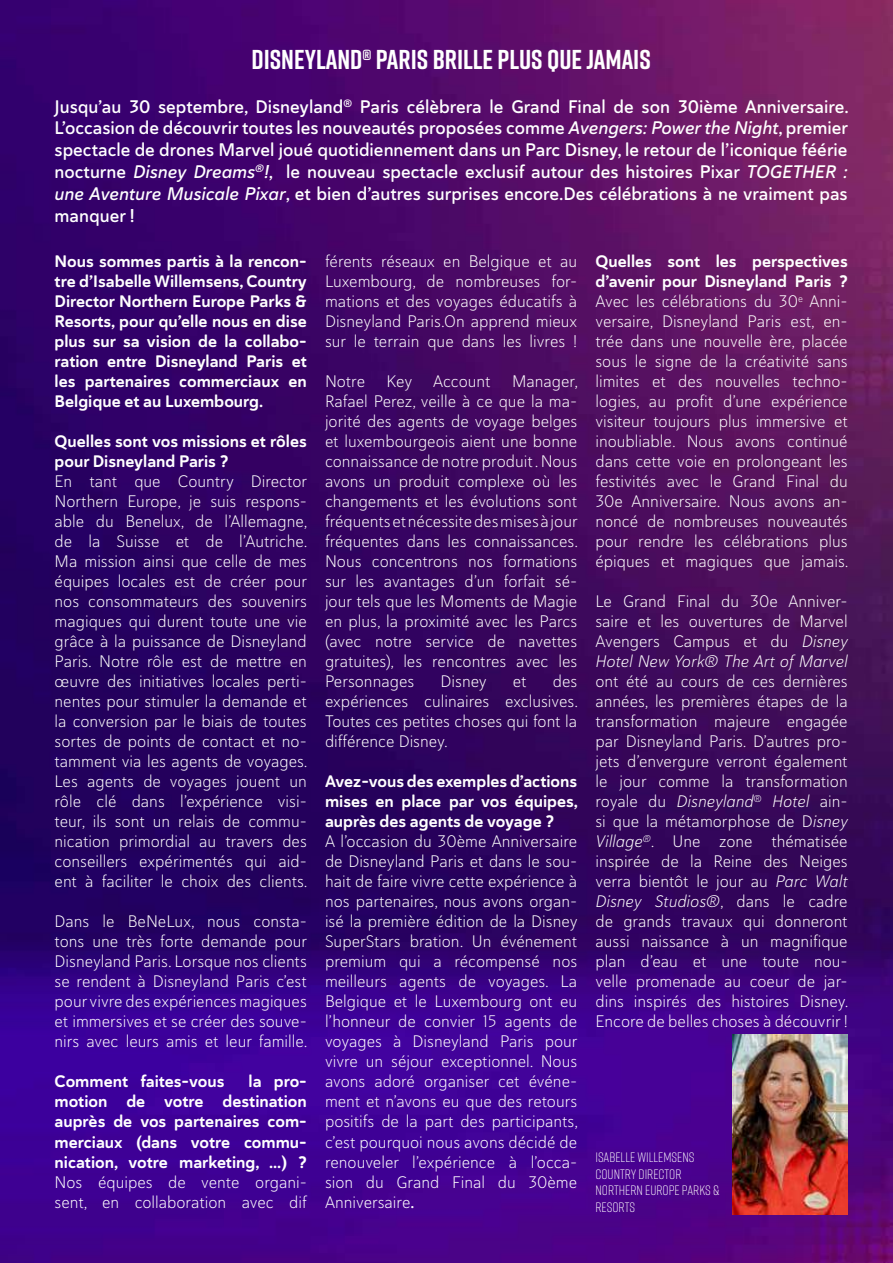
<style>
.page{position:relative;width:893px;height:1263px;background:#fff}
.page>*{position:absolute;margin:0;border:0;box-sizing:border-box;transform-origin:0 0}
.t1{font:700 27.3px "Rift";color:#fff}
.t2{font:18.15px/21.8px "Haboro Soft Nor Dem";color:#fff;text-align:justify}
.t3{font:16.65px/20px "Haboro Soft Nor Lig";color:#fff;text-align:justify}
.t4{font:16.65px/20px "Haboro Soft Nor Bol";color:#fff;text-align:justify}
.t5{font:16.65px "Haboro Soft Nor Lig It";color:#fff}
.t6{font:300 13.65px/16.4px "Rift";color:#fff}
.s1{font-family:"Haboro Soft Nor Dem It"}
.s2{font-family:"Haboro Soft Nor Lig It"}
.s3{font-family:"Haboro Soft Nor Lig"}
.s4{font-family:"Haboro Soft Nor Dem"}
</style>
<div class="page">
<img style="left:0;top:0;width:893px;height:1263px">
<img style="left:733px;top:1035px;width:114px;height:179px">
<h1 class="t1" style="left:251px;top:40px;width:401px">DISNEYLAND® PARIS BRILLE PLUS QUE JAMAIS</h1>
<p class="t2" style="left:55px;top:95px;width:796px">Jusqu’au 30 septembre, Disneyland<sup>®</sup> Paris célèbrera le Grand Final de son 30ième Anniversaire.<br>L’occasion de découvrir toutes les nouveautés proposées comme <span class="s1">Avengers: Power the Night</span>, premier spectacle de drones Marvel joué quotidiennement dans un Parc Disney, le retour de l’iconique féérie nocturne <span class="s1">Disney Dreams</span><sup>®</sup><span class="s1">!</span>, le nouveau spectacle exclusif autour des histoires Pixar <span class="s1">TOGETHER : une Aventure Musicale Pixar</span>, et bien d’autres surprises encore.Des célébrations à ne vraiment pas manquer !</p>
<p class="t3" style="left:325px;top:251px;width:254px">férents réseaux en Belgique et au Luxembourg, de nombreuses for&shy;mations et des voyages éducatifs à Disneyland Paris.On apprend mieux sur le terrain que dans les livres !</p>
<p class="t3" style="left:325px;top:371px;width:42px">Notre</p>
<p class="t3" style="left:387px;top:371px;width:105px">Key Account</p>
<p class="t4" style="left:55px;top:251px;width:254px">Nous sommes partis à la rencon&shy;tre d’Isabelle Willemsens, Country Director Northern Europe Parks &amp; Resorts, pour qu’elle nous en dise plus sur sa vision de la collabo&shy;ration entre Disneyland Paris et les partenaires commerciaux en Belgique et au Luxembourg.</p>
<p class="t4" style="left:55px;top:431px;width:254px">Quelles sont vos missions et rôles pour Disneyland Paris ?</p>
<p class="t3" style="left:55px;top:471px;width:255px">En tant que Country Director Northern Europe, je suis respons&shy;able du Benelux, de l’Allemagne, de la Suisse et de l’Autriche.<br>Ma mission ainsi que celle de mes équipes locales est de créer pour nos consommateurs des souvenirs magiques qui durent toute une vie grâce à la puissance de Disneyland Paris. Notre rôle est de mettre en œuvre des initiatives locales perti&shy;nentes pour stimuler la demande et la conversion par le biais de toutes sortes de points de contact et no&shy;tamment via les agents de voyages.<br>Les agents de voyages jouent un rôle clé dans l’expérience visi&shy;teur, ils sont un relais de commu&shy;nication primordial au travers des conseillers expérimentés qui aid&shy;ent à faciliter le choix des clients.</p>
<p class="t3" style="left:55px;top:911px;width:255px">Dans le BeNeLux, nous consta&shy;tons une très forte demande pour Disneyland Paris. Lorsque nos clients se rendent à Disneyland Paris c’est pour vivre des expériences magiques et immersives et se créer des souve&shy;nirs avec leurs amis et leur famille.</p>
<p class="t4" style="left:55px;top:1072px;width:171px">Comment faites-vous</p>
<p class="t4" style="left:595px;top:251px;width:254px">Quelles sont les perspectives d’avenir pour Disneyland Paris ?</p>
<p class="t3" style="left:595px;top:291px;width:255px">Avec les célébrations du 30<sup>e</sup> Anni&shy;versaire, Disneyland Paris est, en&shy;trée dans une nouvelle ère, placée sous le signe de la créativité sans limites et des nouvelles techno&shy;logies, au profit d’une expérience visiteur toujours plus immersive et inoubliable. Nous avons continué dans cette voie en prolongeant les festivités avec le Grand Final du 30e Anniversaire. Nous avons an&shy;noncé de nombreuses nouveautés pour rendre les célébrations plus épiques et magiques que jamais.</p>
<p class="t3" style="left:595px;top:591px;width:254px">Le Grand Final du 30e Anniver&shy;saire et les ouvertures de Marvel Avengers Campus et du <span class="s2">Disney</span></p>
<p class="t5" style="left:595px;top:650px;width:254px">Hotel New York® The Art of Marvel</p>
<p class="t3" style="left:595px;top:671px;width:254px">ont été au cours de ces dernières années, les premières étapes de la transformation majeure engagée par Disneyland Paris. D’autres pro&shy;jets d’envergure verront également le jour comme la transformation</p>
<p class="t5" style="left:595px;top:791px;width:254px"><span class="s3">royale du</span> Disneyland<sup>®</sup> Hotel <span class="s3">ain-</span></p>
<p class="t3" style="left:595px;top:811px;width:254px">si que la métamorphose de D<span class="s2">isney Village</span><sup>®</sup>. Une zone thématisée inspirée de la Reine des Neiges verra bientôt le jour au <span class="s2">Parc Walt</span></p>
<p class="t5" style="left:595px;top:891px;width:254px">Disney Studios®<span class="s3">, dans le cadre</span></p>
<p class="t3" style="left:595px;top:911px;width:255px">de grands travaux qui donneront aussi naissance à un magnifique plan d’eau et une toute nou&shy;velle promenade au coeur de jar&shy;dins inspirés des histoires Disney.<br>Encore de belles choses à découvrir !</p>
<p class="t3" style="left:325px;top:371px;width:255px;text-indent:187px">Manager, Rafael Perez, veille à ce que la ma&shy;jorité des agents de voyage belges et luxembourgeois aient une bonne connaissance de notre produit . Nous avons un produit complexe où les changements et les évolutions sont fréquents et nécessite des mises à jour fréquentes dans les connaissances.<br>Nous concentrons nos formations sur les avantages d’un forfait sé&shy;jour tels que les Moments de Magie en plus, la proximité avec les Parcs (avec notre service de navettes gratuites), les rencontres avec les Personnages</p>
<p class="t3" style="left:325px;top:671px;width:255px;text-indent:228px">des expériences culinaires exclusives.<br>Toutes ces petites choses qui font la différence Disney.</p>
<p class="t4" style="left:325px;top:772px;width:255px">Avez-vous des exemples d’actions mises en place par vos équipes, auprès des agents de voyage ?</p>
<p class="t3" style="left:325px;top:831px;width:255px">A l’occasion du 30ème Anniversaire de Disneyland Paris et dans le sou&shy;hait de faire vivre cette expérience à nos partenaires, nous avons organ&shy;isé la première édition de la Disney SuperStars bration. Un événement premium qui a récompensé nos meilleurs agents de voyages. La Belgique et le Luxembourg ont eu l’honneur de convier 15 agents de voyages à Disneyland Paris pour vivre un séjour exceptionnel. Nous avons adoré organiser cet événe&shy;ment et n’avons eu que des retours positifs de la part des participants, c’est pourquoi nous avons décidé de renouveler l’expérience à l’occa&shy;sion du Grand Final du 30ème Anniversaire<span class="s4">.</span></p>
<p class="t3" style="left:441px;top:671px;width:48px">Disney</p>
<p class="t3" style="left:513px;top:671px;width:15px">et</p>
<p class="t4" style="left:55px;top:1072px;width:254px;text-indent:194px">la pro&shy;motion de votre destination auprès de vos partenaires com&shy;merciaux (dans votre commu&shy;nication, votre marketing, ...) ?</p>
<p class="t3" style="left:55px;top:1171px;width:254px">Nos équipes de vente organi&shy;sent, en collaboration avec dif</p>
<p class="t6" style="left:595px;top:1149px;width:125px">ISABELLE WILLEMSENS<br>COUNTRY DIRECTOR<br>NORTHERN EUROPE PARKS &amp;<br>RESORTS</p>
</div>
